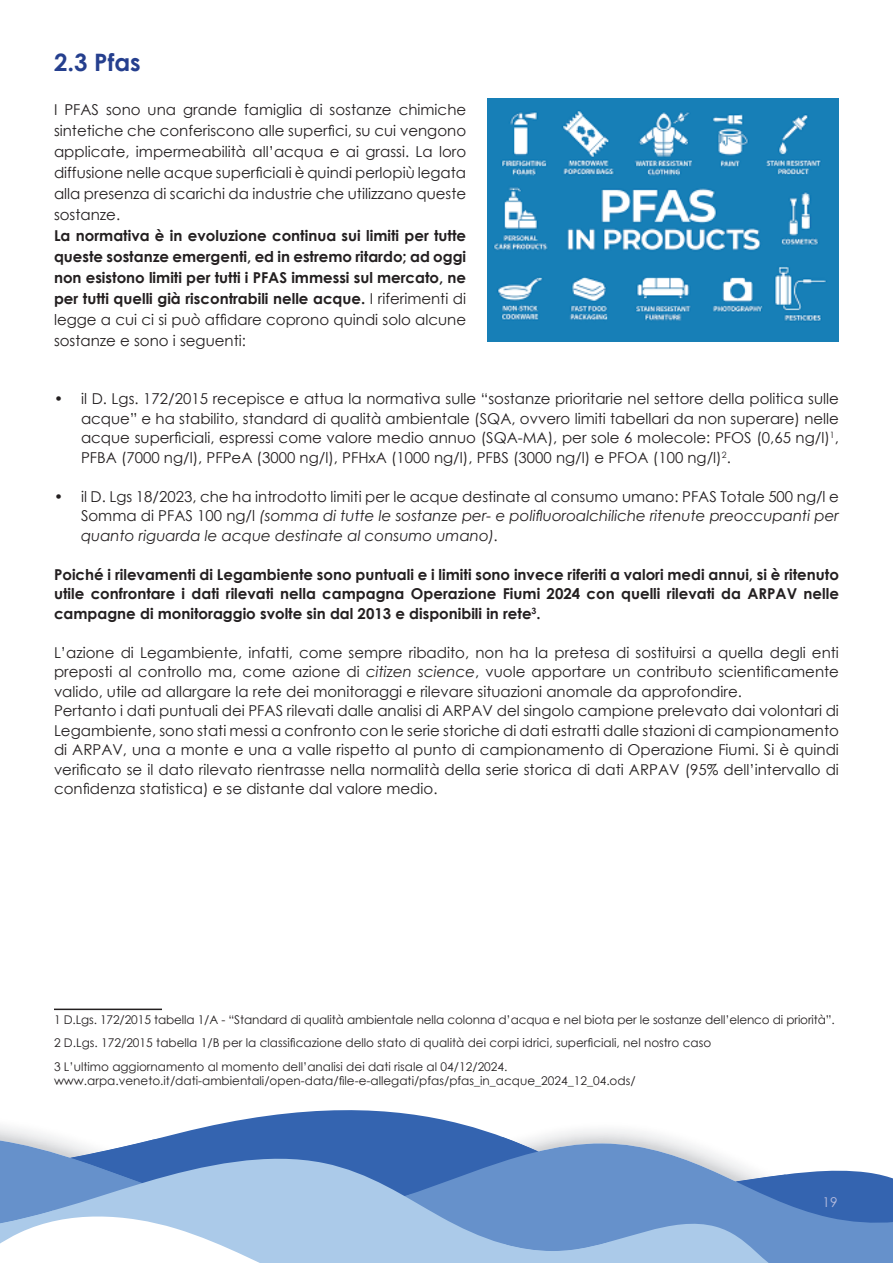
<style>
.page{position:relative;width:893px;height:1263px;background:#fff}
.page>*{position:absolute;margin:0;border:0;box-sizing:border-box;transform-origin:0 0}
.t1{font:700 24px "Century Gothic";color:#253f8e}
.t2{font:15px/19.5px "Century Gothic";color:#231f20;text-align:justify}
.t3{font:700 15px/21px "Century Gothic";color:#231f20;text-align:justify}
.t4{font:italic 15px/19.5px "Century Gothic";color:#231f20;text-align:justify}
.t5{font:13.5px "Century Gothic";color:#b6bcde}
.t6{font:12px/23.4px "Century Gothic";color:#231f20}
.s1{font-weight:400}
.s2{font-style:normal}
.s3{font-style:italic}
</style>
<div class="page">
<svg style="left:0;top:1110px;width:893px;height:100px"></svg>
<svg style="left:0;top:1210px;width:893px;height:53px;fill:#abcae9"></svg>
<hr style="left:54px;top:1008px;width:108px;height:2px;background:#231f20">
<img style="left:487px;top:99px;width:352px;height:242px">
<h1 class="t1" style="left:54px;top:44px;width:88px">2.3 Pfas</h1>
<p class="t2" style="left:54px;top:98px;width:414px;line-height:21px">I PFAS sono una grande famiglia di sostanze chimiche sintetiche che conferiscono alle superfici, su cui vengono applicate, impermeabilità all’acqua e ai grassi. La loro diffusione nelle acque superficiali è quindi perlopiù legata alla presenza di scarichi da industrie che utilizzano queste sostanze.</p>
<p class="t3" style="left:54px;top:224px;width:414px">La normativa è in evoluzione continua sui limiti per tutte queste sostanze emergenti, ed in estremo ritardo; ad oggi non esistono limiti per tutti i PFAS immessi sul mercato, ne per tutti quelli già riscontrabili nelle acque. <span class="s1">I riferimenti di legge a cui ci si può affidare coprono quindi solo alcune sostanze e sono i seguenti:</span></p>
<p class="t2" style="left:81px;top:389px;width:759px;text-indent:-27px">• il D. Lgs. 172/2015 recepisce e attua la normativa sulle “sostanze prioritarie nel settore della politica sulle acque” e ha stabilito, standard di qualità ambientale (SQA, ovvero limiti tabellari da non superare) nelle acque superficiali, espressi come valore medio annuo (SQA-MA), per sole 6 molecole: PFOS (0,65 ng/l)<sup>1</sup>, PFBA (7000 ng/l), PFPeA (3000 ng/l), PFHxA (1000 ng/l), PFBS (3000 ng/l) e PFOA (100 ng/l)<sup>2</sup>.</p>
<p class="t4" style="left:81px;top:486px;width:759px;text-indent:-27px"><span class="s2">• il D. Lgs 18/2023, che ha introdotto limiti per le acque destinate al consumo umano: PFAS Totale 500 ng/l e Somma di PFAS 100 ng/l</span> (somma di tutte le sostanze per- e polifluoroalchiliche ritenute preoccupanti per quanto riguarda le acque destinate al consumo umano).</p>
<p class="t3" style="left:54px;top:564px;width:786px;line-height:19.5px">Poiché i rilevamenti di Legambiente sono puntuali e i limiti sono invece riferiti a valori medi annui, si è ritenuto utile confrontare i dati rilevati nella campagna Operazione Fiumi 2024 con quelli rilevati da ARPAV nelle campagne di monitoraggio svolte sin dal 2013 e disponibili in rete<sup>3</sup>.</p>
<p class="t2" style="left:54px;top:642px;width:786px;text-align:left">L’azione di Legambiente, infatti, come sempre ribadito, non ha la pretesa di sostituirsi a quella degli enti preposti al controllo ma, come azione di <span class="s3">citizen science</span>, vuole apportare un contributo scientificamente valido, utile ad allargare la rete dei monitoraggi e rilevare situazioni anomale da approfondire.<br>Pertanto i dati puntuali dei PFAS rilevati dalle analisi di ARPAV del singolo campione prelevato dai volontari di Legambiente, sono stati messi a confronto con le serie storiche di dati estratti dalle stazioni di campionamento di ARPAV, una a monte e una a valle rispetto al punto di campionamento di Operazione Fiumi. Si è quindi verificato se il dato rilevato rientrasse nella normalità della serie storica di dati ARPAV (95% dell’intervallo di confidenza statistica) e se distante dal valore medio.</p>
<p class="t6" style="left:54px;top:1007px;width:782px">1 D.Lgs. 172/2015 tabella 1/A - “Standard di qualità ambientale nella colonna d’acqua e nel biota per le sostanze dell’elenco di priorità”.<br>2 D.Lgs. 172/2015 tabella 1/B per la classificazione dello stato di qualità dei corpi idrici, superficiali, nel nostro caso<br>3 L’ultimo aggiornamento al momento dell’analisi dei dati risale al 04/12/2024.</p>
<p class="t6" style="left:54px;top:1069px;width:583px">www.arpa.veneto.it/dati-ambientali/open-data/file-e-allegati/pfas/pfas_in_acque_2024_12_04.ods/</p>
<p class="t5" style="left:823px;top:1192px;width:16px">19</p>
</div>
